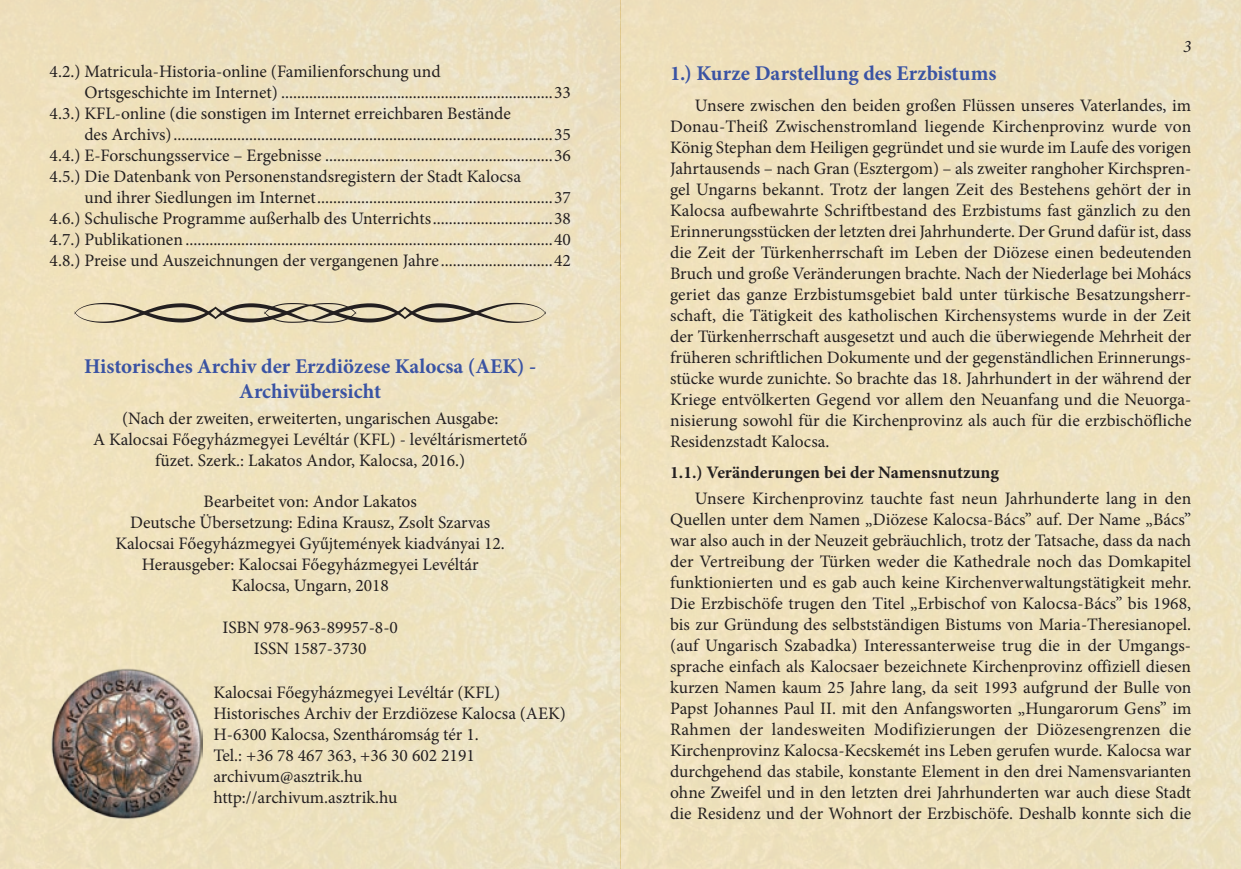
<style>
.page{position:relative;width:1241px;height:869px;background:#fff}
.page>*{position:absolute;margin:0;border:0;box-sizing:border-box;transform-origin:0 0}
.t1{font:700 21px/25.2px "Minion Pro";color:#3a53a3;text-align:center}
.t2{font:17.5px/21px "Minion Pro";color:#231f20;text-align:center}
.t3{font:700 17.5px "Minion Pro";letter-spacing:-.005em;color:#231f20}
.t4{font:italic 17.5px "Minion Pro";color:#231f20}
</style>
<div class="page">
<img style="left:50px;top:667px;width:153px;height:153px">
<svg style="left:74px;top:303px;width:472px;height:20px;background:#b1a78f"></svg>
<p class="t2" style="left:50px;top:61px;width:392px">4.2.) Matricula-Historia-online (Familienforschung und</p>
<p class="t2" style="left:84px;top:82px;width:488px">Ortsgeschichte im Internet) ....................................................................33</p>
<p class="t2" style="left:50px;top:103px;width:462px">4.3.) KFL-online (die sonstigen im Internet erreichbaren Bestände</p>
<p class="t2" style="left:84px;top:124px;width:488px">des Archivs)...............................................................................................35</p>
<p class="t2" style="left:50px;top:145px;width:522px">4.4.) E-Forschungsservice – Ergebnisse .........................................................36</p>
<p class="t2" style="left:50px;top:166px;width:473px">4.5.) Die Datenbank von Personenstandsregistern der Stadt Kalocsa</p>
<p class="t2" style="left:84px;top:187px;width:488px">und ihrer Siedlungen im Internet...........................................................37</p>
<p class="t2" style="left:50px;top:208px;width:522px">4.6.) Schulische Programme außerhalb des Unterrichts..............................38</p>
<p class="t2" style="left:50px;top:229px;width:522px">4.7.) Publikationen ............................................................................................40</p>
<p class="t2" style="left:50px;top:250px;width:522px">4.8.) Preise und Auszeichnungen der vergangenen Jahre ............................42</p>
<p class="t1" style="left:84px;top:353px;width:453px">Historisches Archiv der Erzdiözese Kalocsa (AEK) -<br>Archivübersicht</p>
<p class="t2" style="left:93px;top:408px;width:436px">(Nach der zweiten, erweiterten, ungarischen Ausgabe:<br>A Kalocsai Főegyházmegyei Levéltár (KFL) - levéltárismertető füzet. Szerk.: Lakatos Andor, Kalocsa, 2016.)</p>
<p class="t2" style="left:115px;top:490px;width:391px">Bearbeitet von: Andor Lakatos<br>Deutsche Übersetzung: Edina Krausz, Zsolt Szarvas Kalocsai Főegyházmegyei Gyűjtemények kiadványai 12.<br>Herausgeber: Kalocsai Főegyházmegyei Levéltár Kalocsa, Ungarn, 2018</p>
<p class="t2" style="left:222px;top:616px;width:177px">ISBN 978-963-89957-8-0<br>ISSN 1587-3730</p>
<p class="t2" style="left:213px;top:681px;width:354px;text-align:left">Kalocsai Főegyházmegyei Levéltár (KFL)<br>Historisches Archiv der Erzdiözese Kalocsa (AEK)<br>H-6300 Kalocsa, Szentháromság tér 1.<br>Tel.: +36 78 467 363, +36 30 602 2191 archivum@asztrik.hu<br>http://archivum.asztrik.hu</p>
<p class="t4" style="left:1182px;top:35px;width:10px">3</p>
<p class="t1" style="left:670px;top:60px;width:328px">1.) Kurze Darstellung des Erzbistums</p>
<p class="t2" style="left:670px;top:95px;width:523px;text-align:justify;text-indent:25px">Unsere zwischen den beiden großen Flüssen unseres Vaterlandes, im Donau-Theiß Zwischenstromland liegende Kirchenprovinz wurde von König Stephan dem Heiligen gegründet und sie wurde im Laufe des vorigen Jahrtausends – nach Gran (Esztergom) – als zweiter ranghoher Kirchspren&shy;gel Ungarns bekannt. Trotz der langen Zeit des Bestehens gehört der in Kalocsa aufbewahrte Schriftbestand des Erzbistums fast gänzlich zu den Erinnerungsstücken der letzten drei Jahrhunderte. Der Grund dafür ist, dass die Zeit der Türkenherrschaft im Leben der Diözese einen bedeutenden Bruch und große Veränderungen brachte. Nach der Niederlage bei Mohács geriet das ganze Erzbistumsgebiet bald unter türkische Besatzungsherr&shy;schaft, die Tätigkeit des katholischen Kirchensystems wurde in der Zeit der Türkenherrschaft ausgesetzt und auch die überwiegende Mehrheit der früheren schriftlichen Dokumente und der gegenständlichen Erinnerungs&shy;stücke wurde zunichte. So brachte das 18. Jahrhundert in der während der Kriege entvölkerten Gegend vor allem den Neuanfang und die Neuorga&shy;nisierung sowohl für die Kirchenprovinz als auch für die erzbischöfliche Residenzstadt Kalocsa.</p>
<p class="t3" style="left:670px;top:460px;width:330px">1.1.) Veränderungen bei der Namensnutzung</p>
<p class="t2" style="left:670px;top:488px;width:523px;text-align:justify;text-indent:25px">Unsere Kirchenprovinz tauchte fast neun Jahrhunderte lang in den Quellen unter dem Namen „Diözese Kalocsa-Bács” auf. Der Name „Bács” war also auch in der Neuzeit gebräuchlich, trotz der Tatsache, dass da nach der Vertreibung der Türken weder die Kathedrale noch das Domkapitel funktionierten und es gab auch keine Kirchenverwaltungstätigkeit mehr.<br>Die Erzbischöfe trugen den Titel „Erbischof von Kalocsa-Bács” bis 1968, bis zur Gründung des selbstständigen Bistums von Maria-Theresianopel. (auf Ungarisch Szabadka) Interessanterweise trug die in der Umgangs&shy;sprache einfach als Kalocsaer bezeichnete Kirchenprovinz offiziell diesen kurzen Namen kaum 25 Jahre lang, da seit 1993 aufgrund der Bulle von Papst Johannes Paul II. mit den Anfangsworten „Hungarorum Gens” im Rahmen der landesweiten Modifizierungen der Diözesengrenzen die Kirchenprovinz Kalocsa-Kecskemét ins Leben gerufen wurde. Kalocsa war durchgehend das stabile, konstante Element in den drei Namensvarianten ohne Zweifel und in den letzten drei Jahrhunderten war auch diese Stadt die Residenz und der Wohnort der Erzbischöfe. Deshalb konnte sich die</p>
</div>
